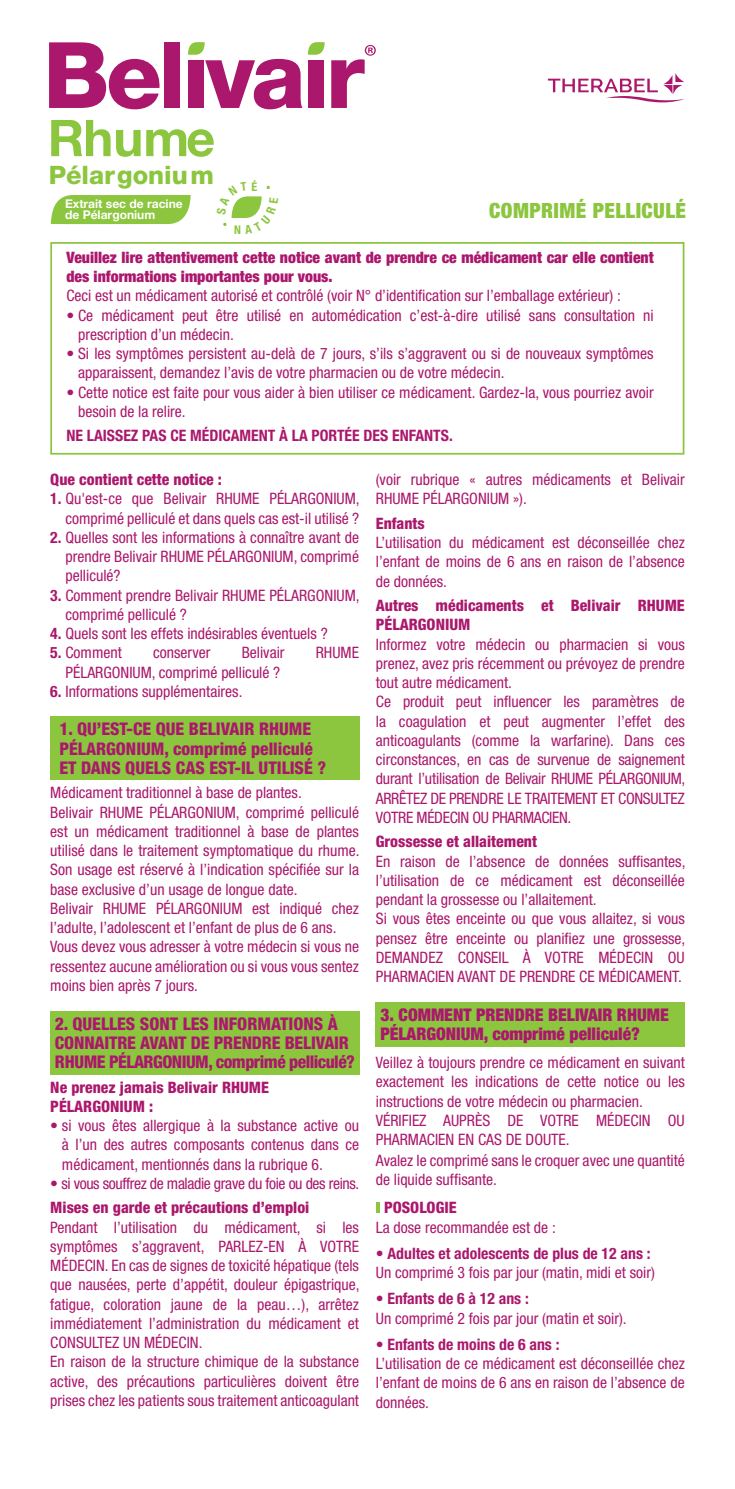
<style>
.page{position:relative;width:735px;height:1489px;background:#fff}
.page>*{position:absolute;margin:0;border:0;box-sizing:border-box;transform-origin:0 0}
.t1{font:700 50.57px "Helvetica Neue LT Std";letter-spacing:-.01em;color:#8cc63e}
.t2{font:800 25.38px "Helvetica Neue LT Std";color:#8cc63e}
.t3{font:900 condensed 21px "Helvetica Neue LT Std";letter-spacing:.02em;color:#8cc63e}
.t4{font:800 condensed 17.5px/19.2px "Helvetica Neue LT Std";color:#ab176c}
.t5{font:900 condensed 17.5px/19.2px "Helvetica Neue LT Std";color:#ab176c}
.t6{font:condensed 15.75px/19.2px "Helvetica Neue LT Std";color:#ab176c}
.t7{font:800 condensed 15.75px/19.2px "Helvetica Neue LT Std";color:#ab176c}
.t8{font:900 condensed 15.75px/19.2px "Helvetica Neue LT Std";color:#ab176c}
.t9{font:condensed 15.75px "Helvetica Neue LT Std";letter-spacing:-.025em;color:#ab176c}
.t10{font:700 condensed 15.75px "Helvetica Neue LT Std";color:#ab176c}
.t11{font:700 12.08px/11.7px "Helvetica Neue LT Std";color:#fff}
.t12{font:700 condensed 12.08px "Helvetica Neue LT Std";color:#8cc63e}
.s1{font-weight:700}
</style>
<div class="page">
<div style="left:50px;top:716px;width:310px;height:63px;background:#8cc63e"></div>
<div style="left:50px;top:1011px;width:310px;height:63px;background:#8cc63e"></div>
<div style="left:375px;top:1002px;width:309px;height:44px;background:#8cc63e"></div>
<div style="left:50px;top:242px;width:634px;height:212px;border:2px solid #8cc63e"></div>
<svg style="left:376px;top:1202px;width:3px;height:10px"></svg>
<svg style="left:547px;top:73px;width:137px;height:29px"></svg>
<svg style="left:308px;top:42px;width:17px;height:13px"></svg>
<svg style="left:49px;top:42px;width:111px;height:67px"></svg>
<div style="left:164px;top:42px;width:16px;height:66px;background:#ab176c"></div>
<svg style="left:188px;top:42px;width:114px;height:67px"></svg>
<div style="left:307px;top:60px;width:16px;height:48px;background:#ab176c"></div>
<svg style="left:331px;top:45px;width:44px;height:63px"></svg>
<div style="left:51px;top:195px;width:139px;height:29px;background:#8cc63e"></div>
<svg style="left:223px;top:185px;width:47px;height:41px"></svg>
<h1 class="t1" style="left:48px;top:107px;width:169px">Rhume</h1>
<h2 class="t2" style="left:49px;top:160px;width:167px">Pélargonium</h2>
<p class="t11" style="left:65px;top:197px;width:119px">Extrait sec de racine de Pélargonium</p>
<p class="t12" style="left:251px;top:179px;width:7px">É</p>
<h3 class="t3" style="left:489px;top:197px;width:198px">COMPRIMÉ PELLICULÉ</h3>
<p class="t8" style="left:66px;top:247px;width:588px">Veuillez lire attentivement cette notice avant de prendre ce médicament car elle contient des informations importantes pour vous.</p>
<p class="t6" style="left:66px;top:286px;width:555px">Ceci est un médicament autorisé et contrôlé (voir N° d’identification sur l’emballage extérieur) :</p>
<p class="t6" style="left:78px;top:305px;width:576px;text-indent:-12px">• Ce médicament peut être utilisé en automédication c’est-à-dire utilisé sans consultation ni prescription d’un médecin.</p>
<p class="t6" style="left:78px;top:344px;width:576px;text-indent:-12px">• Si les symptômes persistent au-delà de 7 jours, s’ils s’aggravent ou si de nouveaux symptômes apparaissent, demandez l’avis de votre pharmacien ou de votre médecin.</p>
<p class="t6" style="left:78px;top:382px;width:577px;text-indent:-12px">• Cette notice est faite pour vous aider à bien utiliser ce médicament. Gardez-la, vous pourriez avoir besoin de la relire.</p>
<p class="t10" style="left:66px;top:426px;width:387px">NE LAISSEZ PAS CE MÉDICAMENT À LA PORTÉE DES ENFANTS.</p>
<p class="t12" style="left:234px;top:223px;width:8px">N</p>
<p class="t7" style="left:50px;top:469px;width:173px">Que contient cette notice :</p>
<p class="t6" style="left:50px;top:489px;width:310px;text-align:right"><span class="s1">1.</span> Qu'est-ce que Belivair RHUME PÉLARGONIUM, comprimé pelliculé et dans quels cas est-il utilisé ?</p>
<p class="t6" style="left:65px;top:527px;width:295px;text-align:justify;text-indent:-15px"><span class="s1">2.</span> Quelles sont les informations à connaître avant de prendre Belivair RHUME PÉLARGONIUM, comprimé pelliculé?</p>
<p class="t6" style="left:65px;top:585px;width:295px;text-indent:-15px"><span class="s1">3.</span> Comment prendre Belivair RHUME PÉLARGONIUM, comprimé pelliculé ?</p>
<p class="t6" style="left:50px;top:623px;width:279px"><span class="s1">4.</span> Quels sont les effets indésirables éventuels ?</p>
<p class="t6" style="left:50px;top:643px;width:73px"><span class="s1">5.</span> Comment</p>
<p class="t6" style="left:153px;top:643px;width:59px">conserver</p>
<p class="t6" style="left:241px;top:643px;width:44px">Belivair</p>
<p class="t6" style="left:315px;top:643px;width:45px">RHUME</p>
<p class="t6" style="left:65px;top:662px;width:216px">PÉLARGONIUM, comprimé pelliculé ?</p>
<p class="t6" style="left:50px;top:681px;width:193px"><span class="s1">6.</span> Informations supplémentaires.</p>
<p class="t4" style="left:59px;top:719px;width:268px">1. QU’EST-CE QUE BELIVAIR RHUME<br>PÉLARGONIUM, comprimé pelliculé<br>ET DANS QUELS CAS EST-IL UTILISÉ ?</p>
<p class="t6" style="left:50px;top:783px;width:310px">Médicament traditionnel à base de plantes.<br>Belivair RHUME PÉLARGONIUM, comprimé pelliculé est un médicament traditionnel à base de plantes utilisé dans le traitement symptomatique du rhume.<br>Son usage est réservé à l’indication spécifiée sur la base exclusive d’un usage de longue date.<br>Belivair RHUME PÉLARGONIUM est indiqué chez l’adulte, l’adolescent et l’enfant de plus de 6 ans.<br>Vous devez vous adresser à votre médecin si vous ne ressentez aucune amélioration ou si vous vous sentez moins bien après 7 jours.</p>
<p class="t4" style="left:55px;top:1013px;width:301px">2. QUELLES SONT LES INFORMATIONS À<br>CONNAITRE AVANT DE PRENDRE BELIVAIR<br>RHUME PÉLARGONIUM, comprimé pelliculé?</p>
<p class="t7" style="left:50px;top:1076px;width:220px">Ne prenez jamais Belivair RHUME<br>PÉLARGONIUM :</p>
<p class="t6" style="left:62px;top:1115px;width:298px;text-align:justify;text-indent:-12px">• si vous êtes allergique à la substance active ou à l’un des autres composants contenus dans ce médicament, mentionnés dans la rubrique 6.</p>
<p class="t9" style="left:50px;top:1174px;width:310px">• si vous souffrez de maladie grave du foie ou des reins.</p>
<p class="t7" style="left:50px;top:1197px;width:260px">Mises en garde et précautions d’emploi</p>
<p class="t6" style="left:50px;top:1217px;width:310px">Pendant l’utilisation du médicament, si les symptômes s’aggravent, PARLEZ-EN À VOTRE MÉDECIN. En cas de signes de toxicité hépatique (tels que nausées, perte d’appétit, douleur épigastrique, fatigue, coloration jaune de la peau…), arrêtez immédiatement l’administration du médicament et CONSULTEZ UN MÉDECIN.<br>En raison de la structure chimique de la substance active, des précautions particulières doivent être prises chez les patients sous traitement anticoagulant</p>
<p class="t6" style="left:375px;top:469px;width:310px">(voir rubrique « autres médicaments et Belivair<br>RHUME PÉLARGONIUM »).</p>
<p class="t7" style="left:375px;top:513px;width:51px">Enfants</p>
<p class="t6" style="left:375px;top:532px;width:310px;text-align:justify">L’utilisation du médicament est déconseillée chez l’enfant de moins de 6 ans en raison de l’absence de données.</p>
<p class="t7" style="left:375px;top:595px;width:310px">Autres médicaments et Belivair RHUME<br>PÉLARGONIUM</p>
<p class="t6" style="left:375px;top:634px;width:311px">Informez votre médecin ou pharmacien si vous prenez, avez pris récemment ou prévoyez de prendre tout autre médicament.<br>Ce produit peut influencer les paramètres de la coagulation et peut augmenter l’effet des anticoagulants (comme la warfarine). Dans ces circonstances, en cas de survenue de saignement durant l’utilisation de Belivair RHUME PÉLARGONIUM, ARRÊTEZ DE PRENDRE LE TRAITEMENT ET CONSULTEZ VOTRE MÉDECIN OU PHARMACIEN.</p>
<p class="t7" style="left:375px;top:831px;width:163px">Grossesse et allaitement</p>
<p class="t6" style="left:375px;top:851px;width:311px">En raison de l’absence de données suffisantes, l’utilisation de ce médicament est déconseillée pendant la grossesse ou l’allaitement.<br>Si vous êtes enceinte ou que vous allaitez, si vous pensez être enceinte ou planifiez une grossesse, DEMANDEZ CONSEIL À VOTRE MÉDECIN OU PHARMACIEN AVANT DE PRENDRE CE MÉDICAMENT.</p>
<p class="t5" style="left:380px;top:1004px;width:290px">3. COMMENT PRENDRE BELIVAIR RHUME<br>PÉLARGONIUM, comprimé pelliculé?</p>
<p class="t6" style="left:375px;top:1052px;width:310px">Veillez à toujours prendre ce médicament en suivant exactement les indications de cette notice ou les instructions de votre médecin ou pharmacien.<br>VÉRIFIEZ AUPRÈS DE VOTRE MÉDECIN OU PHARMACIEN EN CAS DE DOUTE.</p>
<p class="t6" style="left:375px;top:1150px;width:310px">Avalez le comprimé sans le croquer avec une quantité de liquide suffisante.</p>
<p class="t7" style="left:384px;top:1197px;width:74px">POSOLOGIE</p>
<p class="t6" style="left:375px;top:1217px;width:181px">La dose recommandée est de :</p>
<p class="t6" style="left:375px;top:1243px;width:280px">• <span class="s1">Adultes et adolescents de plus de 12 ans :<br></span>Un comprimé 3 fois par jour (matin, midi et soir)</p>
<p class="t6" style="left:375px;top:1288px;width:252px">• <span class="s1">Enfants de 6 à 12 ans :<br></span>Un comprimé 2 fois par jour (matin et soir).</p>
<p class="t6" style="left:375px;top:1334px;width:310px">• <span class="s1">Enfants de moins de 6 ans :<br></span>L’utilisation de ce médicament est déconseillée chez l’enfant de moins de 6 ans en raison de l’absence de données.</p>
</div>
